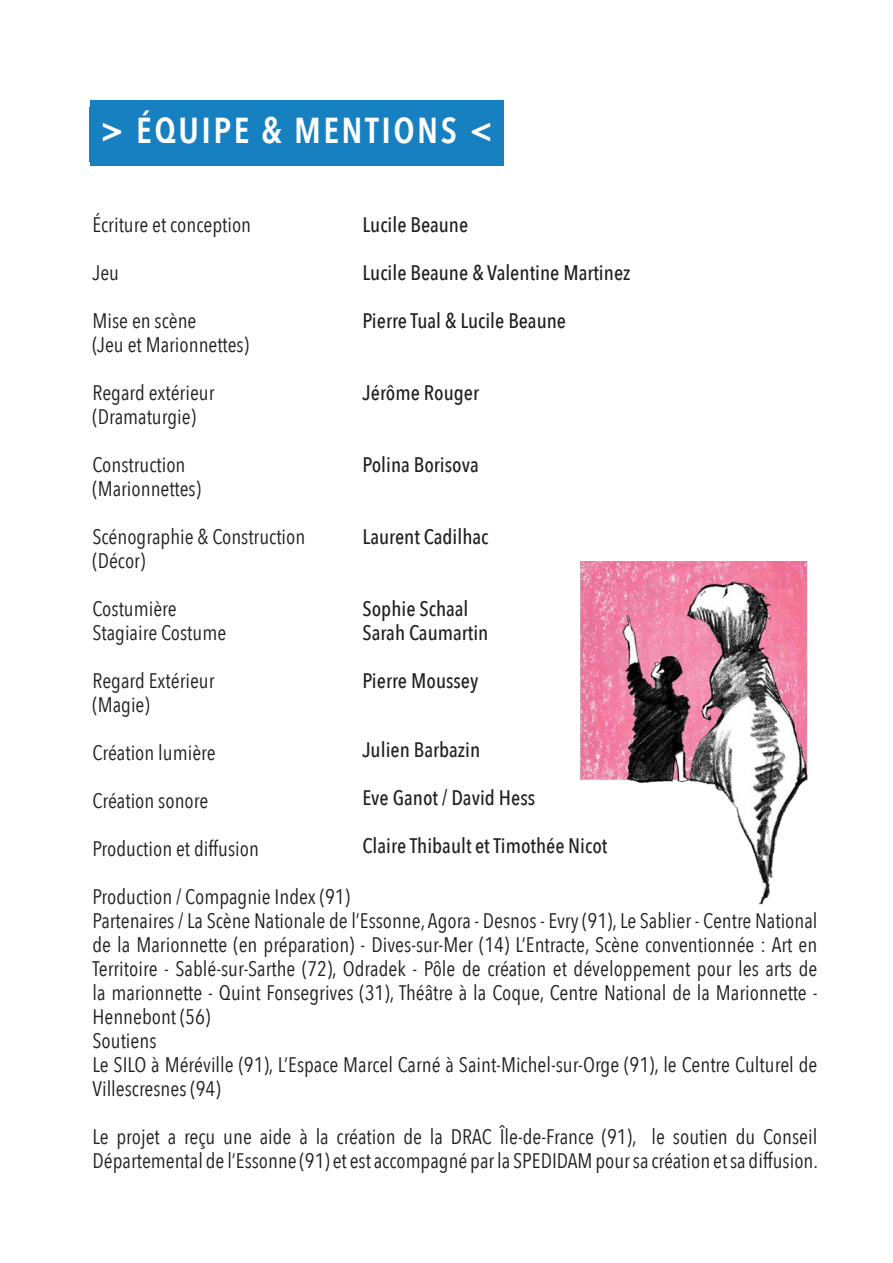
<style>
.page{position:relative;width:893px;height:1263px;background:#fff}
.page>*{position:absolute;margin:0;border:0;box-sizing:border-box;transform-origin:0 0}
.t1{font:600 36px "Avenir Next Condensed";letter-spacing:.07em;color:#fff}
.t2{font:21px/24px "Avenir Next Condensed";color:#231f20}
.t3{font:500 21px "Avenir Next Condensed";color:#231f20}
</style>
<div class="page">
<div style="left:90px;top:100px;width:414px;height:65px;background:#1780c1"></div>
<div style="left:89px;top:107px;width:415px;height:55px;background:#1780c1"></div>
<img style="left:580px;top:561px;width:228px;height:344px">
<p class="t1" style="left:100px;top:100px;width:394px">&gt; ÉQUIPE &amp; MENTIONS &lt;</p>
<p class="t2" style="left:92px;top:211px;width:160px">Écriture et conception</p>
<p class="t3" style="left:362px;top:212px;width:107px">Lucile Beaune</p>
<p class="t2" style="left:92px;top:259px;width:28px">Jeu</p>
<p class="t3" style="left:362px;top:260px;width:269px">Lucile Beaune &amp; Valentine Martinez</p>
<p class="t2" style="left:92px;top:307px;width:105px">Mise en scène</p>
<p class="t3" style="left:362px;top:308px;width:205px">Pierre Tual &amp; Lucile Beaune</p>
<p class="t2" style="left:92px;top:331px;width:158px">(Jeu et Marionnettes)</p>
<p class="t2" style="left:92px;top:379px;width:124px">Regard extérieur</p>
<p class="t3" style="left:362px;top:380px;width:118px">Jérôme Rouger</p>
<p class="t2" style="left:92px;top:403px;width:105px">(Dramaturgie)</p>
<p class="t2" style="left:92px;top:451px;width:94px">Construction</p>
<p class="t3" style="left:362px;top:452px;width:118px">Polina Borisova</p>
<p class="t2" style="left:92px;top:475px;width:110px">(Marionnettes)</p>
<p class="t2" style="left:92px;top:523px;width:214px">Scénographie &amp; Construction</p>
<p class="t3" style="left:362px;top:524px;width:127px">Laurent Cadilhac</p>
<p class="t2" style="left:92px;top:547px;width:54px">(Décor)</p>
<p class="t2" style="left:92px;top:595px;width:86px">Costumière</p>
<p class="t3" style="left:362px;top:596px;width:107px">Sophie Schaal</p>
<p class="t2" style="left:92px;top:619px;width:135px">Stagiaire Costume</p>
<p class="t3" style="left:362px;top:620px;width:127px">Sarah Caumartin</p>
<p class="t2" style="left:92px;top:667px;width:124px">Regard Extérieur</p>
<p class="t3" style="left:362px;top:668px;width:117px">Pierre Moussey</p>
<p class="t2" style="left:92px;top:691px;width:59px">(Magie)</p>
<p class="t2" style="left:92px;top:739px;width:125px">Création lumière</p>
<p class="t2" style="left:92px;top:787px;width:117px">Création sonore</p>
<p class="t2" style="left:92px;top:835px;width:168px">Production et diffusion</p>
<p class="t3" style="left:362px;top:736px;width:119px">Julien Barbazin</p>
<p class="t3" style="left:362px;top:784px;width:174px">Eve Ganot / David Hess</p>
<p class="t3" style="left:362px;top:832px;width:247px">Claire Thibault et Timothée Nicot</p>
<p class="t2" style="left:92px;top:883px;width:259px">Production / Compagnie Index (91)</p>
<p class="t2" style="left:92px;top:907px;width:726px;text-align:justify">Partenaires / La Scène Nationale de l’Essonne, Agora - Desnos - Evry (91), Le Sablier - Centre National de la Marionnette (en préparation) - Dives-sur-Mer (14) L’Entracte, Scène conventionnée : Art en Territoire - Sablé-sur-Sarthe (72), Odradek - Pôle de création et développement pour les arts de la marionnette - Quint Fonsegrives (31), Théâtre à la Coque, Centre National de la Marionnette - Hennebont (56)</p>
<p class="t2" style="left:92px;top:1027px;width:65px">Soutiens</p>
<p class="t2" style="left:92px;top:1051px;width:726px">Le SILO à Méréville (91), L’Espace Marcel Carné à Saint-Michel-sur-Orge (91), le Centre Culturel de<br>Villescresnes (94)</p>
<p class="t2" style="left:92px;top:1123px;width:727px">Le projet a reçu une aide à la création de la DRAC Île-de-France (91), le soutien du Conseil<br>Départemental de l’Essonne (91) et est accompagné par la SPEDIDAM pour sa création et sa diffusion.</p>
</div>
